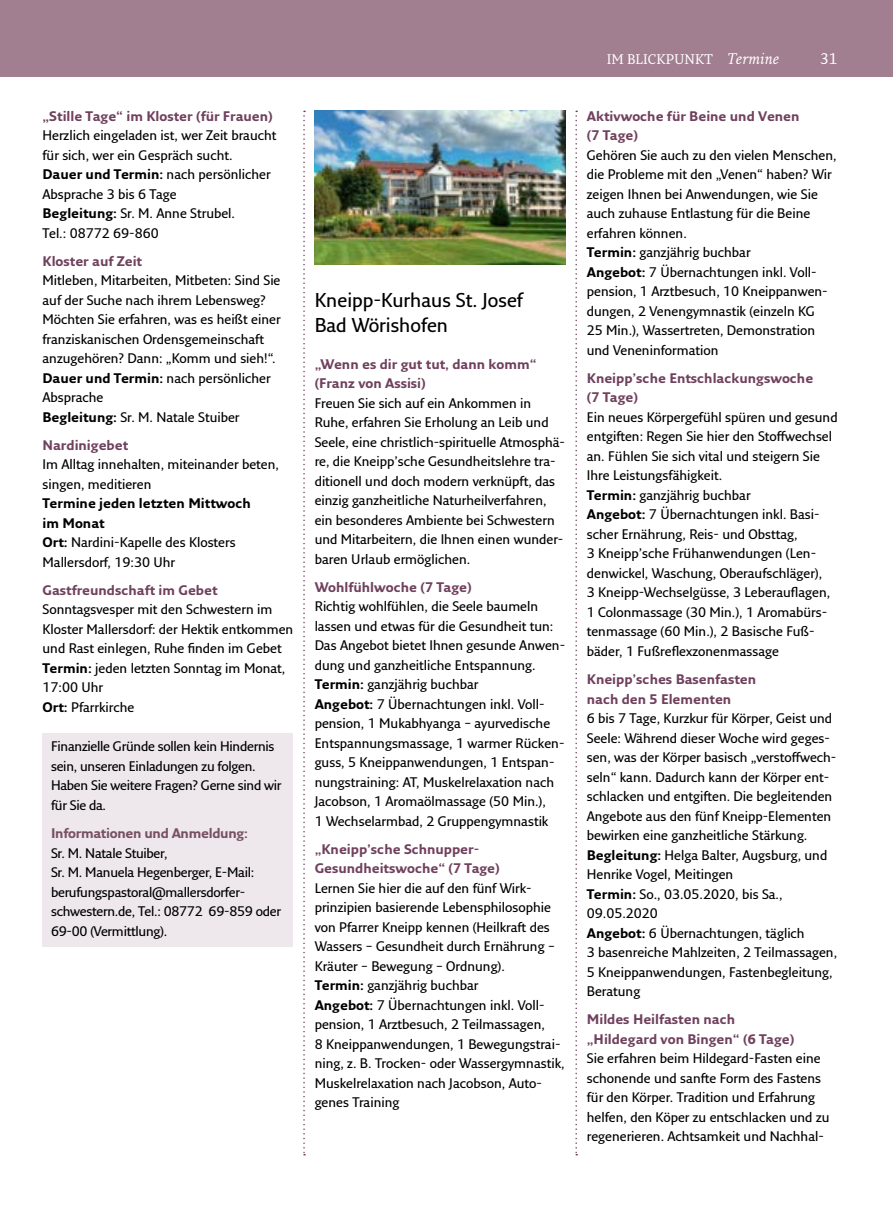
<style>
.page{position:relative;width:893px;height:1221px;background:#fff}
.page>*{position:absolute;margin:0;border:0;box-sizing:border-box;transform-origin:0 0}
.t1{font:600 19.5px/25.5px "Fresco Sans Std";color:#000}
.t2{font:15px "Fresco Std";color:#fff}
.t3{font:600 13.5px/19.5px "Fresco Sans Std";color:#000}
.t4{font:700 13.5px/19.5px "Fresco Sans Std";color:#70415e}
.t5{font:600 13.5px/19.5px "Fresco Sans Std";letter-spacing:-.02em;color:#000}
.t6{font:700 13.5px "Fresco Sans Std";letter-spacing:-.02em;color:#775162}
.t7{font:13.5px "Fresco Std";color:#fff}
.s1{font-weight:700}
.s2{font-style:italic;font-size:15px}
</style>
<div class="page">
<div style="left:0;top:0;width:893px;height:77px;background:#a17e90"></div>
<svg style="left:575px;top:111px;width:2px;height:1044px"></svg>
<svg style="left:303px;top:111px;width:2px;height:1044px"></svg>
<div style="left:43px;top:732px;width:250px;height:214px;background:#eee7eb"></div>
<img style="left:315px;top:111px;width:251px;height:153px">
<p class="t4" style="left:43px;top:106px;width:232px">„Stille Tage“ im Kloster (für Frauen)</p>
<p class="t3" style="left:43px;top:125px;width:235px">Herzlich eingeladen ist, wer Zeit braucht für sich, wer ein Gespräch sucht.<br><span class="s1">Dauer und Termin:</span> nach persönlicher<br>Absprache 3 bis 6 Tage<br><span class="s1">Begleitung:</span> Sr. M. Anne Strubel.<br>Tel.: 08772 69-860</p>
<p class="t4" style="left:43px;top:251px;width:101px">Kloster auf Zeit</p>
<p class="t3" style="left:43px;top:270px;width:240px">Mitleben, Mitarbeiten, Mitbeten: Sind Sie auf der Suche nach ihrem Lebensweg?<br>Möchten Sie erfahren, was es heißt einer franziskanischen Ordensgemeinschaft anzugehören? Dann: „Komm und sieh!“.<br><span class="s1">Dauer und Termin:</span> nach persönlicher Absprache<br><span class="s1">Begleitung:</span> Sr. M. Natale Stuiber</p>
<p class="t4" style="left:43px;top:435px;width:87px">Nardinigebet</p>
<p class="t3" style="left:43px;top:454px;width:238px">Im Alltag innehalten, miteinander beten, singen, meditieren</p>
<p class="t3" style="left:43px;top:493px;width:210px"><span class="s1">Termine jeden letzten Mittwoch im Monat<br>Ort:</span> Nardini-Kapelle des Klosters<br>Mallersdorf, 19:30 Uhr</p>
<p class="t4" style="left:43px;top:580px;width:177px">Gastfreundschaft im Gebet</p>
<p class="t3" style="left:43px;top:599px;width:252px">Sonntagsvesper mit den Schwestern im<br>Kloster Mallersdorf: der Hektik entkommen und Rast einlegen, Ruhe finden im Gebet<br><span class="s1">Termin:</span> jeden letzten Sonntag im Monat,<br>17:00 Uhr<br><span class="s1">Ort:</span> Pfarrkirche</p>
<p class="t5" style="left:51px;top:736px;width:232px">Finanzielle Gründe sollen kein Hindernis sein, unseren Einladungen zu folgen.<br>Haben Sie weitere Fragen? Gerne sind wir für Sie da.</p>
<p class="t6" style="left:51px;top:824px;width:198px">Informationen und Anmeldung:</p>
<p class="t5" style="left:51px;top:842px;width:231px">Sr. M. Natale Stuiber,<br>Sr. M. Manuela Hegenberger, E-Mail: berufungspastoral@mallersdorfer&shy;schwestern.de, Tel.: 08772 69-859 oder<br>69-00 (Vermittlung).</p>
<h1 class="t1" style="left:315px;top:286px;width:210px">Kneipp-Kurhaus St. Josef<br>Bad Wörishofen</h1>
<p class="t4" style="left:315px;top:354px;width:223px">„Wenn es dir gut tut, dann komm“ (Franz von Assisi)</p>
<p class="t3" style="left:315px;top:393px;width:252px">Freuen Sie sich auf ein Ankommen in Ruhe, erfahren Sie Erholung an Leib und Seele, eine christlich-spirituelle Atmosphä&shy;re, die Kneipp’sche Gesundheitslehre tra&shy;ditionell und doch modern verknüpft, das einzig ganzheitliche Naturheilverfahren, ein besonderes Ambiente bei Schwestern und Mitarbeitern, die Ihnen einen wunder&shy;baren Urlaub ermöglichen.</p>
<p class="t4" style="left:315px;top:576px;width:159px">Wohlfühlwoche (7 Tage)</p>
<p class="t3" style="left:315px;top:596px;width:252px">Richtig wohlfühlen, die Seele baumeln lassen und etwas für die Gesundheit tun:<br>Das Angebot bietet Ihnen gesunde Anwen&shy;dung und ganzheitliche Entspannung.<br><span class="s1">Termin:</span> ganzjährig buchbar<br><span class="s1">Angebot:</span> 7 Übernachtungen inkl. Voll&shy;pension, 1 Mukabhyanga – ayurvedische Entspannungsmassage, 1 warmer Rücken&shy;guss, 5 Kneippanwendungen, 1 Entspan&shy;nungstraining: AT, Muskelrelaxation nach Jacobson, 1 Aromaölmassage (50 Min.),<br>1 Wechselarmbad, 2 Gruppengymnastik</p>
<p class="t4" style="left:315px;top:838px;width:187px">„Kneipp’sche Schnupper-<br>Gesundheitswoche“ (7 Tage)</p>
<p class="t3" style="left:315px;top:877px;width:251px">Lernen Sie hier die auf den fünf Wirk&shy;prinzipien basierende Lebensphilosophie von Pfarrer Kneipp kennen (Heilkraft des Wassers – Gesundheit durch Ernährung – Kräuter – Bewegung – Ordnung).<br><span class="s1">Termin:</span> ganzjährig buchbar<br><span class="s1">Angebot:</span> 7 Übernachtungen inkl. Voll&shy;pension, 1 Arztbesuch, 2 Teilmassagen,<br>8 Kneippanwendungen, 1 Bewegungstrai&shy;ning, z. B. Trocken- oder Wassergymnastik, Muskelrelaxation nach Jacobson, Auto&shy;genes Training</p>
<p class="t7" style="left:607px;top:50px;width:174px">IM BLICKPUNKT <span class="s2">Termine</span></p>
<p class="t2" style="left:820px;top:49px;width:19px">31</p>
<p class="t4" style="left:587px;top:106px;width:214px">Aktivwoche für Beine und Venen (7 Tage)</p>
<p class="t3" style="left:587px;top:145px;width:251px">Gehören Sie auch zu den vielen Menschen, die Probleme mit den „Venen“ haben? Wir zeigen Ihnen bei Anwendungen, wie Sie auch zuhause Entlastung für die Beine erfahren können.<br><span class="s1">Termin:</span> ganzjährig buchbar<br><span class="s1">Angebot:</span> 7 Übernachtungen inkl. Voll&shy;pension, 1 Arztbesuch, 10 Kneippanwen&shy;dungen, 2 Venengymnastik (einzeln KG<br>25 Min.), Wassertreten, Demonstration und Veneninformation</p>
<p class="t4" style="left:587px;top:368px;width:228px">Kneipp’sche Entschlackungswoche (7 Tage)</p>
<p class="t3" style="left:587px;top:407px;width:252px">Ein neues Körpergefühl spüren und gesund entgiften: Regen Sie hier den Stoffwechsel an. Fühlen Sie sich vital und steigern Sie Ihre Leistungsfähigkeit.<br><span class="s1">Termin:</span> ganzjährig buchbar<br><span class="s1">Angebot:</span> 7 Übernachtungen inkl. Basi&shy;scher Ernährung, Reis- und Obsttag,<br>3 Kneipp’sche Frühanwendungen (Len&shy;denwickel, Waschung, Oberaufschläger),<br>3 Kneipp-Wechselgüsse, 3 Leberauflagen, 1 Colonmassage (30 Min.), 1 Aromabürs&shy;tenmassage (60 Min.), 2 Basische Fuß&shy;bäder, 1 Fußreflexzonenmassage</p>
<p class="t4" style="left:587px;top:669px;width:171px">Kneipp’sches Basenfasten nach den 5 Elementen</p>
<p class="t3" style="left:587px;top:708px;width:252px">6 bis 7 Tage, Kurzkur für Körper, Geist und Seele: Während dieser Woche wird geges&shy;sen, was der Körper basisch „verstoffwech&shy;seln“ kann. Dadurch kann der Körper ent&shy;schlacken und entgiften. Die begleitenden Angebote aus den fünf Kneipp-Elementen bewirken eine ganzheitliche Stärkung.<br><span class="s1">Begleitung:</span> Helga Balter, Augsburg, und Henrike Vogel, Meitingen<br><span class="s1">Termin:</span> So., 03.05.2020, bis Sa., 09.05.2020<br><span class="s1">Angebot:</span> 6 Übernachtungen, täglich<br>3 basenreiche Mahlzeiten, 2 Teilmassagen, 5 Kneippanwendungen, Fastenbegleitung, Beratung</p>
<p class="t4" style="left:587px;top:1009px;width:209px">Mildes Heilfasten nach „Hildegard von Bingen“ (6 Tage)</p>
<p class="t3" style="left:587px;top:1048px;width:244px">Sie erfahren beim Hildegard-Fasten eine schonende und sanfte Form des Fastens für den Körper. Tradition und Erfahrung helfen, den Köper zu entschlacken und zu regenerieren. Achtsamkeit und Nachhal-</p>
</div>
